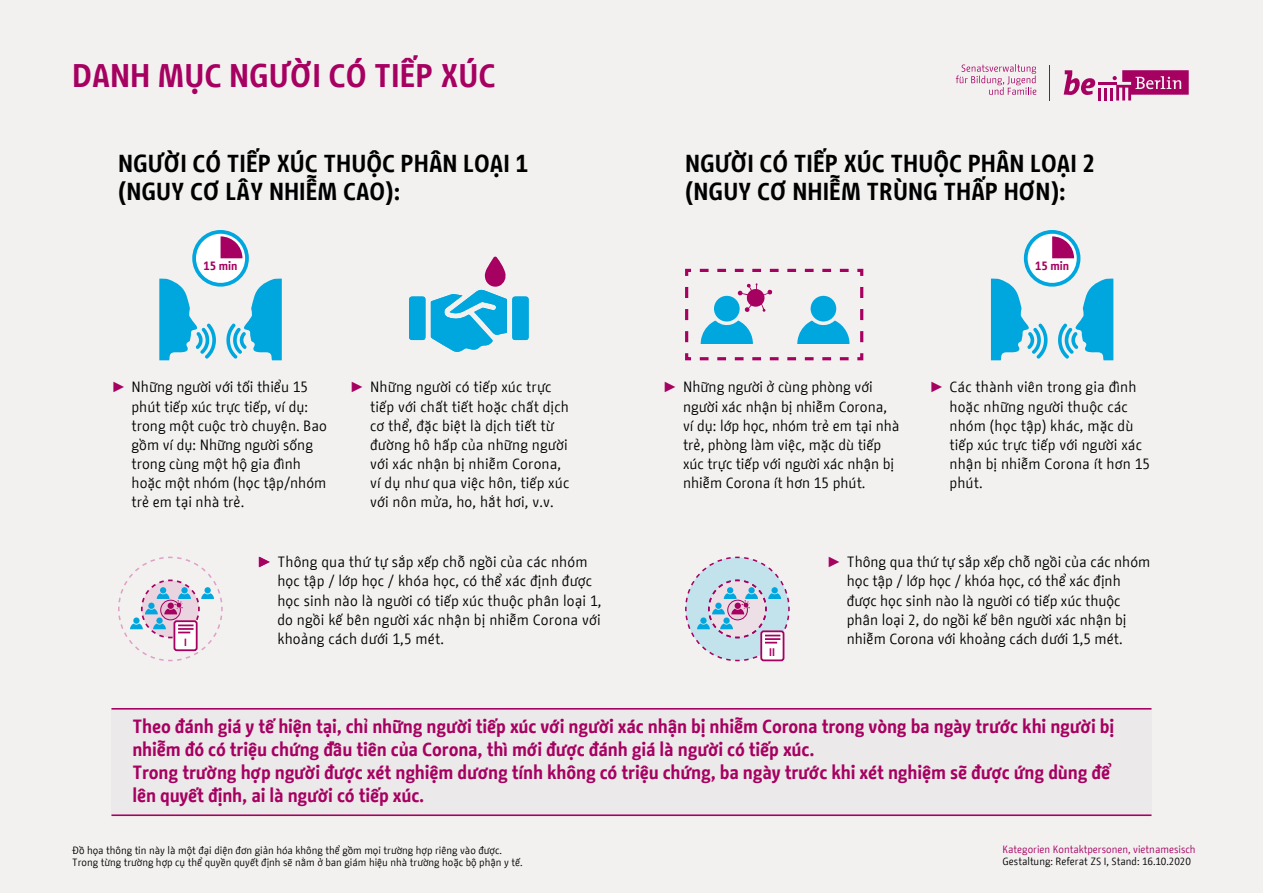
<style>
.page{position:relative;width:1263px;height:893px;background:#f2f1f0}
.page>*{position:absolute;margin:0;border:0;box-sizing:border-box;transform-origin:0 0}
.t1{font:700 32.55px "BMF Change";color:#a60061}
.t2{font:700 24.45px/27.8px "BMF Change";color:#000}
.t3{font:700 19.05px/23px "BMF Change";letter-spacing:-.01em;color:#a60061}
.t4{font:14.85px/19px "BMF Change";color:#000}
.t5{font:700 12px "BMF Change";color:#a60061}
.t6{font:700 10.95px "BMF Change";color:#a60061}
.t7{font:10.5px "BMF Change";color:#000}
.t8{font:10.5px "BMF Change";color:#a60061}
.t9{font:700 10.5px "BMF Change";color:#a60061}
.s1{font-family:"Arial";color:#a60061}
</style>
<div class="page">
<div style="left:111px;top:709px;width:1040px;height:107px;background:#ebe9e9"></div>
<hr style="left:111px;top:708px;width:1040px;height:2px;background:#a60061">
<hr style="left:111px;top:814px;width:1040px;height:2px;background:#a60061">
<svg style="left:1064px;top:70px;width:125px;height:31px"></svg>
<hr style="left:1049px;top:65px;width:1px;height:36px;background:#a60061">
<svg style="left:956px;top:64px;width:80px;height:31px"></svg>
<svg style="left:409px;top:256px;width:120px;height:96px"></svg>
<svg style="left:685px;top:268px;width:179px;height:93px"></svg>
<svg style="left:159px;top:278px;width:57px;height:82px"></svg>
<svg style="left:226px;top:278px;width:56px;height:82px"></svg>
<div style="left:194px;top:232px;width:53px;height:53px;background:#fff;border-radius:50%"></div>
<div style="left:192px;top:230px;width:57px;height:57px;border:4px solid #00a6de;border-radius:50%"></div>
<svg style="left:221px;top:236px;width:21px;height:22px"></svg>
<svg style="left:991px;top:278px;width:56px;height:82px"></svg>
<svg style="left:1058px;top:278px;width:55px;height:82px"></svg>
<div style="left:1026px;top:232px;width:52px;height:53px;background:#fff;border-radius:50%"></div>
<div style="left:1024px;top:230px;width:56px;height:57px;border:4px solid #00a6de;border-radius:50%"></div>
<svg style="left:1052px;top:236px;width:22px;height:22px"></svg>
<svg style="left:685px;top:556px;width:105px;height:106px"></svg>
<svg style="left:118px;top:556px;width:105px;height:106px"></svg>
<p class="t1" style="left:72px;top:53px;width:425px">DANH MỤC NGƯỜI CÓ TIẾP XÚC</p>
<p class="t2" style="left:118px;top:150px;width:412px">NGƯỜI CÓ TIẾP XÚC THUỘC PHÂN LOẠI 1</p>
<p class="t2" style="left:118px;top:178px;width:284px">(NGUY CƠ LÂY NHIỄM CAO):</p>
<p class="t2" style="left:685px;top:150px;width:412px">NGƯỜI CÓ TIẾP XÚC THUỘC PHÂN LOẠI 2 (NGUY CƠ NHIỄM TRÙNG THẤP HƠN):</p>
<p class="t5" style="left:204px;top:258px;width:36px">15 min</p>
<p class="t5" style="left:1035px;top:258px;width:36px">15 min</p>
<p class="t4" style="left:111px;top:378px;width:198px"><span class="s1">►</span> Những người với tối thiểu 15</p>
<p class="t4" style="left:132px;top:397px;width:197px">phút tiếp xúc trực tiếp, ví dụ: trong một cuộc trò chuyện. Bao gồm ví dụ: Những người sống trong cùng một hộ gia đình hoặc một nhóm (học tập/nhóm trẻ em tại nhà trẻ.</p>
<p class="t4" style="left:350px;top:378px;width:203px"><span class="s1">►</span> Những người có tiếp xúc trực</p>
<p class="t4" style="left:370px;top:397px;width:201px">tiếp với chất tiết hoặc chất dịch cơ thể, đặc biệt là dịch tiết từ đường hô hấp của những người với xác nhận bị nhiễm Corona, ví dụ như qua việc hôn, tiếp xúc với nôn mửa, ho, hắt hơi, v.v.</p>
<p class="t4" style="left:663px;top:378px;width:211px"><span class="s1">►</span> Những người ở cùng phòng với</p>
<p class="t4" style="left:683px;top:397px;width:218px">người xác nhận bị nhiễm Corona, ví dụ: lớp học, nhóm trẻ em tại nhà trẻ, phòng làm việc, mặc dù tiếp xúc trực tiếp với người xác nhận bị nhiễm Corona ít hơn 15 phút.</p>
<p class="t4" style="left:929px;top:378px;width:209px"><span class="s1">►</span> Các thành viên trong gia đình</p>
<p class="t4" style="left:949px;top:397px;width:202px">hoặc những người thuộc các nhóm (học tập) khác, mặc dù tiếp xúc trực tiếp với người xác nhận bị nhiễm Corona ít hơn 15 phút.</p>
<p class="t9" style="left:184px;top:634px;width:4px">I</p>
<p class="t4" style="left:257px;top:553px;width:332px"><span class="s1">►</span> Thông qua thứ tự sắp xếp chỗ ngồi của các nhóm</p>
<p class="t4" style="left:827px;top:553px;width:325px"><span class="s1">►</span> Thông qua thứ tự sắp xếp chỗ ngồi của các nhóm</p>
<p class="t4" style="left:277px;top:572px;width:326px">học tập / lớp học / khóa học, có thể xác định được học sinh nào là người có tiếp xúc thuộc phân loại 1, do ngồi kế bên người xác nhận bị nhiễm Corona với khoảng cách dưới 1,5 mét.</p>
<p class="t4" style="left:847px;top:572px;width:281px">học tập / lớp học / khóa học, có thể xác định được học sinh nào là người có tiếp xúc thuộc phân loại 2, do ngồi kế bên người xác nhận bị nhiễm Corona với khoảng cách dưới 1,5 mét.</p>
<p class="t6" style="left:769px;top:644px;width:7px">II</p>
<p class="t3" style="left:132px;top:715px;width:983px">Theo đánh giá y tế hiện tại, chỉ những người tiếp xúc với người xác nhận bị nhiễm Corona trong vòng ba ngày trước khi người bị nhiễm đó có triệu chứng đầu tiên của Corona, thì mới được đánh giá là người có tiếp xúc.</p>
<p class="t3" style="left:132px;top:761px;width:979px">Trong trường hợp người được xét nghiệm dương tính không có triệu chứng, ba ngày trước khi xét nghiệm sẽ được ứng dùng để lên quyết định, ai là người có tiếp xúc.</p>
<p class="t7" style="left:72px;top:842px;width:431px">Đồ họa thông tin này là một đại diện đơn giản hóa không thể gồm mọi trường hợp riêng vào được.</p>
<p class="t7" style="left:72px;top:855px;width:452px">Trong từng trường hợp cụ thể quyền quyết định sẽ nằm ở ban giám hiệu nhà trường hoặc bộ phận y tế.</p>
<p class="t8" style="left:1002px;top:842px;width:195px">Kategorien Kontaktpersonen, vietnamesisch</p>
<p class="t7" style="left:1002px;top:854px;width:190px">Gestaltung: Referat ZS I, Stand: 16.10.2020</p>
</div>
